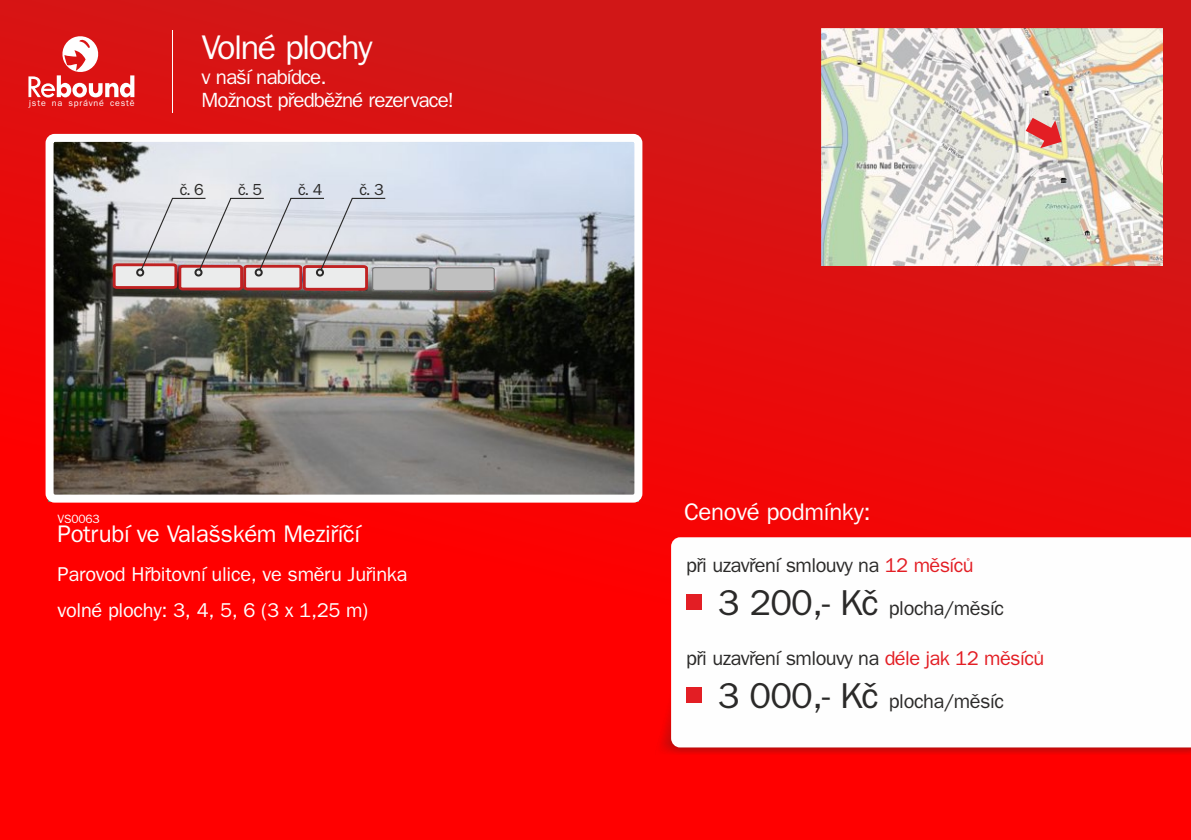
<style>
.page{position:relative;width:1191px;height:840px;background:#fff}
.page>*{position:absolute;margin:0;border:0;box-sizing:border-box;transform-origin:0 0}
.t1{font:34.2px "Frankfurt Gothic";letter-spacing:-.04em;color:#fefefe}
.t2{font:24px "Frankfurt Gothic";letter-spacing:-.015em;color:#fefefe}
.t3{font:20.6px/22.6px "Frankfurt Gothic";letter-spacing:-.04em;color:#fefefe}
.t4{font:20px/42.8px "Frankfurt Gothic";letter-spacing:-.03em;color:#2b2a29}
.t5{font:20px/35.2px "Frankfurt Gothic";letter-spacing:-.015em;color:#fefefe}
.t6{font:16px "Frankfurt Gothic";color:#2b2a29}
.t7{font:12px "Frankfurt Gothic";letter-spacing:-.015em;color:#fefefe}
.t8{font:8.8px "Frankfurt Gothic";letter-spacing:.09em;color:#fefefe}
.s1{color:#e31e24}
.s2{font-size:36px}
</style>
<div class="page">
<div style="left:0;top:0;width:1191px;height:839px;background:linear-gradient(to bottom,#cf1a1a,#f00)"></div>
<svg style="left:28px;top:34px;width:106px;height:63px"></svg>
<hr style="left:172px;top:30px;width:1px;height:83px;background:#fefefe">
<img style="left:655px;top:665px;width:536px;height:89px">
<svg style="left:671px;top:537px;width:520px;height:210px"></svg>
<div style="left:686px;top:594px;width:15px;height:15px;background:#e31e24"></div>
<div style="left:686px;top:687px;width:15px;height:15px;background:#e31e24"></div>
<img style="left:55px;top:143px;width:578px;height:350px">
<div style="left:46px;top:134px;width:596px;height:368px;border:8px solid #fefefe;border-radius:5px"></div>
<img style="left:821px;top:28px;width:341px;height:238px">
<svg style="left:1025px;top:118px;width:36px;height:30px"></svg>
<svg style="left:111px;top:198px;width:384px;height:94px;background:#c8c3c8"></svg>
<p class="t8" style="left:29px;top:99px;width:107px">jste na správné cestě</p>
<h1 class="t1" style="left:201px;top:31px;width:172px">Volné plochy</h1>
<p class="t3" style="left:201px;top:66px;width:254px">v naší nabídce.<br>Možnost předběžné rezervace!</p>
<p class="t6" style="left:180px;top:182px;width:26px">č. 6</p>
<p class="t6" style="left:238px;top:182px;width:26px">č. 5</p>
<p class="t6" style="left:298px;top:182px;width:26px">č. 4</p>
<p class="t6" style="left:359px;top:182px;width:26px">č. 3</p>
<p class="t7" style="left:58px;top:512px;width:44px">VS0063</p>
<p class="t2" style="left:58px;top:522px;width:304px">Potrubí ve Valašském Meziříčí</p>
<p class="t5" style="left:58px;top:557px;width:351px">Parovod Hřbitovní ulice, ve směru Juřinka volné plochy: 3, 4, 5, 6 (3 x 1,25 m)</p>
<p class="t2" style="left:684px;top:500px;width:188px">Cenové podmínky:</p>
<p class="t4" style="left:718px;top:544px;width:288px;text-indent:-32px">při uzavření smlouvy na <span class="s1">12 měsíců<br></span><span class="s2">3 200,- Kč</span> plocha/měsíc</p>
<p class="t4" style="left:686px;top:637px;width:359px;text-align:center">při uzavření smlouvy na <span class="s1">déle jak 12 měsíců<br></span><span class="s2">3 000,- Kč</span> plocha/měsíc</p>
</div>
